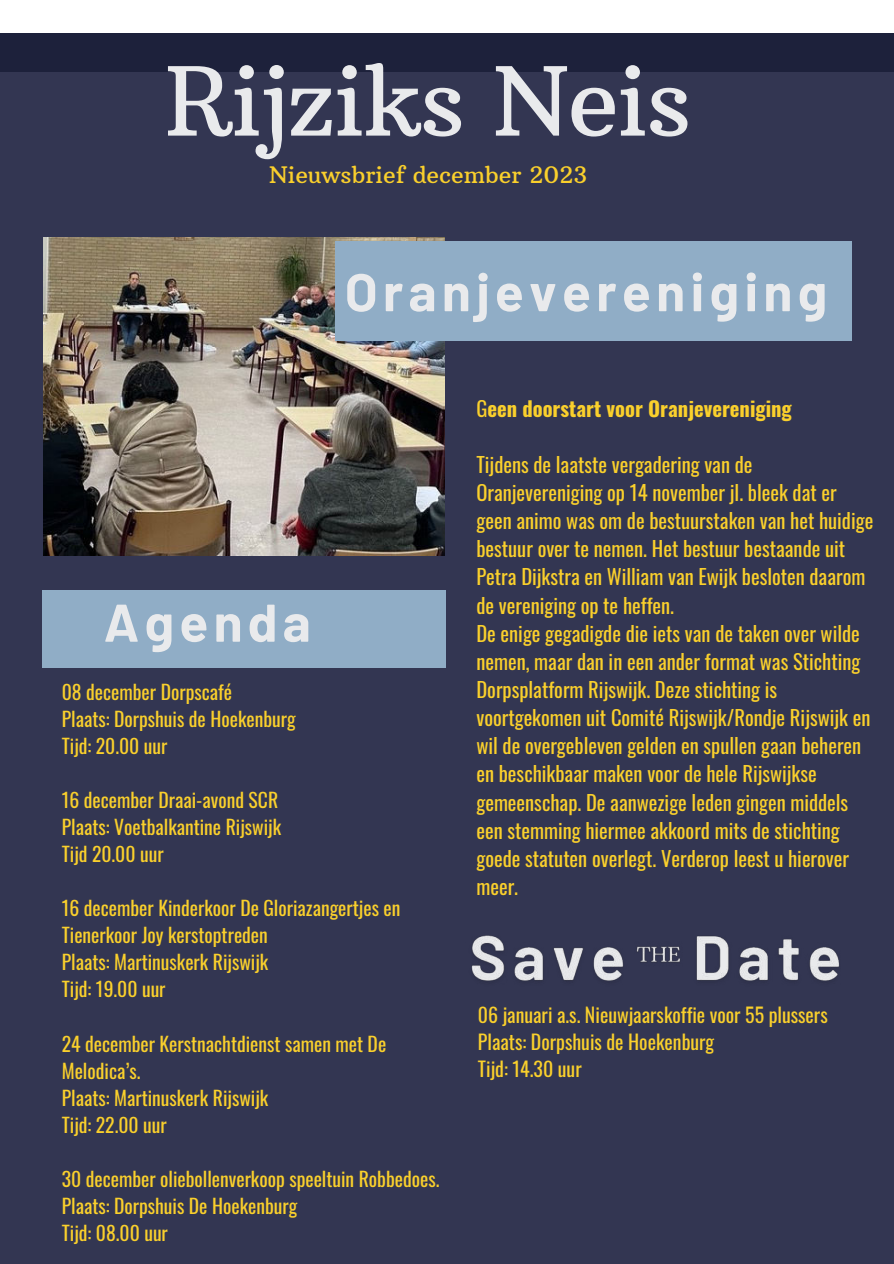
<style>
.page{position:relative;width:894px;height:1264px;background:#fff}
.page>*{position:absolute;margin:0;border:0;box-sizing:border-box;transform-origin:0 0}
.t1{font:94.8px "Arbutus Slab";letter-spacing:-.02em;color:#e9eaec}
.t2{font:700 52.95px "Barlow";letter-spacing:.1em;color:#e9eaec}
.t3{font:23.1px "Arbutus Slab";color:#fad02c}
.t4{font:20.55px/28.2px "Oswald";color:#fad02c}
.t5{font:700 20.55px "Oswald";color:#fad02c}
.t6{font:19.8px/27px "Oswald";color:#fad02c}
.t7{font:19.65px/27px "Oswald";color:#fad02c}
.s1{font-weight:400}
</style>
<div class="page">
<div style="left:0;top:48px;width:893px;height:1215px;background:#333652"></div>
<div style="left:0;top:33px;width:893px;height:39px;background:#1d213b"></div>
<img style="left:44px;top:237px;width:400px;height:318px">
<div style="left:335px;top:241px;width:517px;height:99px;background:#90adc6"></div>
<div style="left:42px;top:590px;width:404px;height:77px;background:#90adc6"></div>
<img style="left:696px;top:936px;width:143px;height:45px">
<img style="left:471px;top:935px;width:152px;height:46px">
<img style="left:637px;top:946px;width:43px;height:16px">
<h1 class="t1" style="left:164px;top:43px;width:528px">Rijziks Neis</h1>
<p class="t3" style="left:269px;top:160px;width:319px">Nieuwsbrief december 2023</p>
<h2 class="t2" style="left:344px;top:259px;width:484px">Oranjevereniging</h2>
<h2 class="t2" style="left:104px;top:589px;width:208px">Agenda</h2>
<p class="t7" style="left:62px;top:677px;width:235px">08 december Dorpscafé<br>Plaats: Dorpshuis de Hoekenburg<br>Tijd: 20.00 uur</p>
<p class="t7" style="left:62px;top:785px;width:221px">16 december Draai-avond SCR<br>Plaats: Voetbalkantine Rijswijk<br>Tijd 20.00 uur</p>
<p class="t7" style="left:62px;top:893px;width:340px">16 december Kinderkoor De Gloriazangertjes en<br>Tienerkoor Joy kerstoptreden<br>Plaats: Martinuskerk Rijswijk<br>Tijd: 19.00 uur</p>
<p class="t7" style="left:62px;top:1028px;width:326px">24 december Kerstnachtdienst samen met De<br>Melodica’s.<br>Plaats: Martinuskerk Rijswijk<br>Tijd: 22.00 uur</p>
<p class="t7" style="left:62px;top:1163px;width:379px">30 december oliebollenverkoop speeltuin Robbedoes.<br>Plaats: Dorpshuis De Hoekenburg<br>Tijd: 08.00 uur</p>
<p class="t5" style="left:476px;top:397px;width:317px"><span class="s1">G</span>een doorstart voor Oranjevereniging</p>
<p class="t4" style="left:476px;top:448px;width:398px">Tijdens de laatste vergadering van de Oranjevereniging op 14 november jl. bleek dat er geen animo was om de bestuurstaken van het huidige bestuur over te nemen. Het bestuur bestaande uit Petra Dijkstra en William van Ewijk besloten daarom de vereniging op te heffen.<br>De enige gegadigde die iets van de taken over wilde nemen, maar dan in een ander format was Stichting Dorpsplatform Rijswijk. Deze stichting is voortgekomen uit Comité Rijswijk/Rondje Rijswijk en wil de overgebleven gelden en spullen gaan beheren en beschikbaar maken voor de hele Rijswijkse gemeenschap. De aanwezige leden gingen middels een stemming hiermee akkoord mits de stichting goede statuten overlegt. Verderop leest u hierover meer.</p>
<p class="t6" style="left:478px;top:999px;width:351px">06 januari a.s. Nieuwjaarskoffie voor 55 plussers<br>Plaats: Dorpshuis de Hoekenburg<br>Tijd: 14.30 uur</p>
</div>
